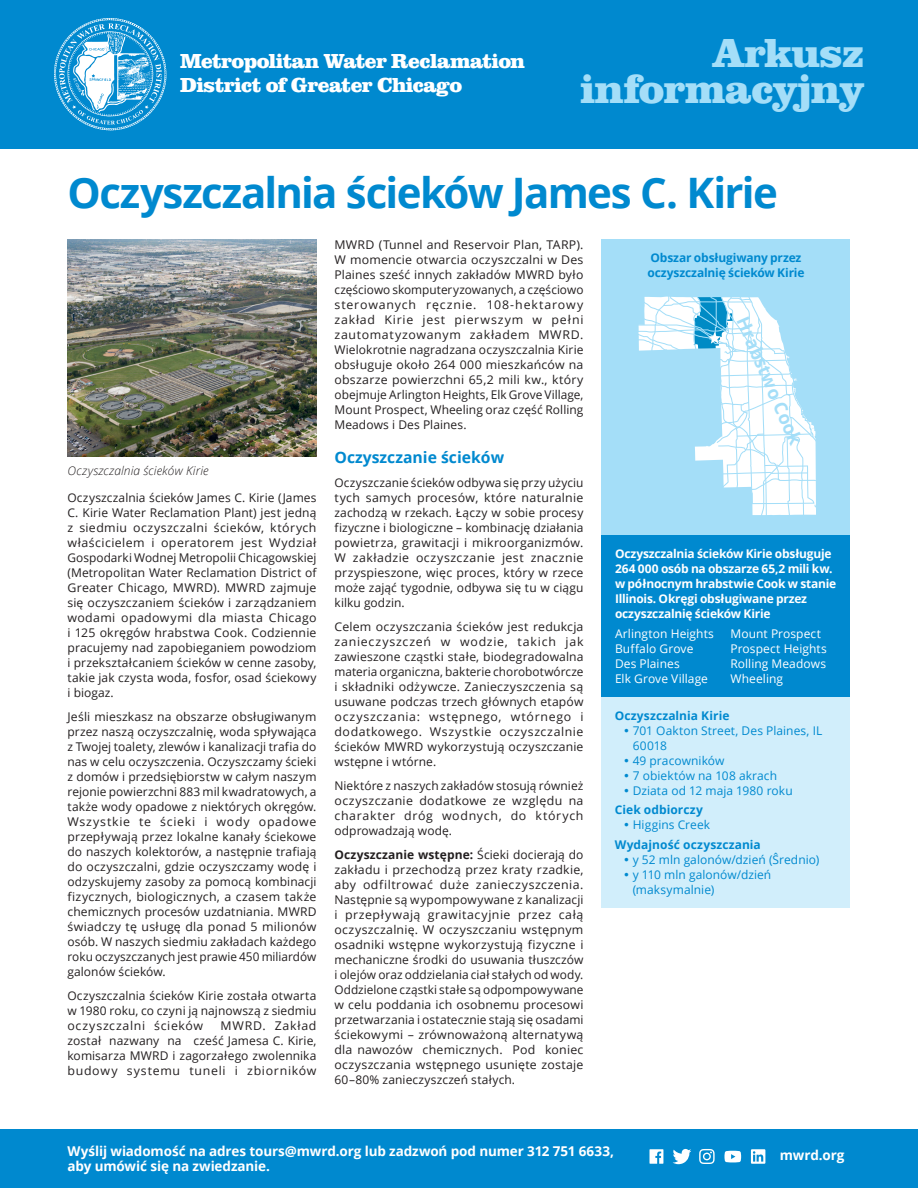
<style>
.page{position:relative;width:918px;height:1188px;background:#fff}
.page>*{position:absolute;margin:0;border:0;box-sizing:border-box;transform-origin:0 0}
.t1{font:700 42px "Open Sans";letter-spacing:-.04em;color:#0089cf}
.t2{font:700 expanded 42px/36px "Clarendon URW";letter-spacing:-.01em;color:#a4def8;text-align:right}
.t3{font:700 expanded 21px/24px "Clarendon URW";letter-spacing:-.025em;color:#fff}
.head{font:700 18px "Open Sans";color:#a4def8}
.head-2{font:700 15.75px "Open Sans";color:#0089cf}
.t4{font:700 13.5px/15px "Open Sans";letter-spacing:-.01em;color:#fff}
.Text{font:12px/15px "Open Sans";letter-spacing:.01em;color:#231f20;text-align:justify}
.Text_runin{font:12px/15px "Open Sans";letter-spacing:.015em;color:#231f20;text-align:justify}
.t5{font:12px/15px "Open Sans";letter-spacing:.005em;color:#0089cf}
.Sidebar_H1_white{font:700 12px/15px "Open Sans";letter-spacing:-.02em;color:#fff}
.Sidebar_Community_Li{font:12px "Open Sans";letter-spacing:.005em;color:#fff}
.About_List{font:700 12px "Open Sans";letter-spacing:.005em;color:#0089cf}
.Sidebar_H1_c{font:700 12px/15px "Open Sans";letter-spacing:-.015em;color:#0089cf}
.basic_caption{font:italic 300 12px "Open Sans";letter-spacing:.01em;color:#231f20}
.s1{font-weight:700}
</style>
<div class="page">
<div style="left:0;top:0;width:918px;height:148px;background:#0089cf"></div>
<svg style="left:54px;top:18px;width:113px;height:113px"></svg>
<div style="left:0;top:1130px;width:918px;height:58px;background:#0089cf"></div>
<svg style="left:650px;top:1149px;width:13px;height:15px"></svg>
<svg style="left:673px;top:1149px;width:18px;height:15px"></svg>
<svg style="left:725px;top:1151px;width:16px;height:11px"></svg>
<svg style="left:699px;top:1149px;width:16px;height:15px"></svg>
<svg style="left:751px;top:1149px;width:14px;height:15px"></svg>
<div style="left:602px;top:239px;width:248px;height:297px;background:#a4def8"></div>
<svg style="left:638px;top:296px;width:178px;height:219px"></svg>
<img style="left:68px;top:239px;width:248px;height:218px">
<div style="left:602px;top:536px;width:248px;height:161px;background:#0089cf"></div>
<div style="left:601px;top:697px;width:249px;height:210px;background:#d1eefb"></div>
<h2 class="t3" style="left:180px;top:48px;width:347px">Metropolitan Water Reclamation<br>District of Greater Chicago</h2>
<h1 class="t2" style="left:580px;top:33px;width:285px">Arkusz informacyjny</h1>
<h1 class="t1" style="left:68px;top:163px;width:712px">Oczyszczalnia ścieków James C. Kirie</h1>
<p class="basic_caption" style="left:68px;top:462px;width:143px">Oczyszczalnia ścieków Kirie</p>
<p class="Text" style="left:68px;top:490px;width:251px">Oczyszczalnia ścieków James C. Kirie (James C. Kirie Water Reclamation Plant) jest jedną z siedmiu oczyszczalni ścieków, których właścicielem i operatorem jest Wydział Gospodarki Wodnej Metropolii Chicagowskiej (Metropolitan Water Reclamation District of Greater Chicago, MWRD). MWRD zajmuje się oczyszczaniem ścieków i zarządzaniem wodami opadowymi dla miasta Chicago i 125 okręgów hrabstwa Cook. Codziennie pracujemy nad zapobieganiem powodziom i przekształcaniem ścieków w cenne zasoby, takie jak czysta woda, fosfor, osad ściekowy i biogaz.</p>
<p class="Text" style="left:68px;top:709px;width:251px">Jeśli mieszkasz na obszarze obsługiwanym przez naszą oczyszczalnię, woda spływająca z Twojej toalety, zlewów i kanalizacji trafia do nas w celu oczyszczenia. Oczyszczamy ścieki z domów i przedsiębiorstw w całym naszym rejonie powierzchni 883 mil kwadratowych, a także wody opadowe z niektórych okręgów.<br>Wszystkie te ścieki i wody opadowe przepływają przez lokalne kanały ściekowe do naszych kolektorów, a następnie trafiają do oczyszczalni, gdzie oczyszczamy wodę i odzyskujemy zasoby za pomocą kombinacji fizycznych, biologicznych, a czasem także chemicznych procesów uzdatniania. MWRD świadczy tę usługę dla ponad 5 milionów osób. W naszych siedmiu zakładach każdego roku oczyszczanych jest prawie 450 miliardów galonów ścieków.</p>
<p class="Text" style="left:68px;top:988px;width:251px">Oczyszczalnia ścieków Kirie została otwarta w 1980 roku, co czyni ją najnowszą z siedmiu oczyszczalni ścieków</p>
<p class="Text" style="left:68px;top:1018px;width:251px;text-indent:153px">MWRD. Zakład został nazwany na cześć Jamesa C. Kirie, komisarza MWRD i zagorzałego zwolennika budowy systemu tuneli i zbiorników</p>
<p class="Text" style="left:334px;top:236px;width:251px">MWRD (Tunnel and Reservoir Plan, TARP).<br>W momencie otwarcia oczyszczalni w Des Plaines sześć innych zakładów MWRD było częściowo skomputeryzowanych, a częściowo sterowanych ręcznie. 108-hektarowy zakład Kirie jest pierwszym w pełni zautomatyzowanym zakładem MWRD.<br>Wielokrotnie nagradzana oczyszczalnia Kirie obsługuje około 264 000 mieszkańców na obszarze powierzchni 65,2 mili kw., który obejmuje Arlington Heights, Elk Grove Village, Mount Prospect, Wheeling oraz część Rolling Meadows i Des Plaines.</p>
<p class="head-2" style="left:334px;top:446px;width:171px">Oczyszczanie ścieków</p>
<p class="Text" style="left:334px;top:475px;width:251px">Oczyszczanie ścieków odbywa się przy użyciu tych samych procesów, które naturalnie zachodzą w rzekach. Łączy w sobie procesy fizyczne i biologiczne – kombinację działania powietrza, grawitacji i mikroorganizmów.<br>W zakładzie oczyszczanie jest znacznie przyspieszone, więc proces, który w rzece może zająć tygodnie, odbywa się tu w ciągu kilku godzin.</p>
<p class="Text" style="left:334px;top:619px;width:251px">Celem oczyszczania ścieków jest redukcja zanieczyszczeń w wodzie, takich jak zawieszone cząstki stałe, biodegradowalna materia organiczna, bakterie chorobotwórcze i składniki odżywcze. Zanieczyszczenia są usuwane podczas trzech głównych etapów oczyszczania: wstępnego, wtórnego i dodatkowego. Wszystkie oczyszczalnie ścieków MWRD wykorzystują oczyszczanie wstępne i wtórne.</p>
<p class="Text" style="left:334px;top:778px;width:251px">Niektóre z naszych zakładów stosują również oczyszczanie dodatkowe ze względu na charakter dróg wodnych, do których odprowadzają wodę.</p>
<p class="Text_runin" style="left:334px;top:847px;width:251px"><span class="s1">Oczyszczanie wstępne:</span> Ścieki docierają do zakładu i przechodzą przez kraty rzadkie, aby odfiltrować duże zanieczyszczenia.<br>Następnie są wypompowywane z kanalizacji i przepływają grawitacyjnie przez całą oczyszczalnię. W oczyszczaniu wstępnym osadniki wstępne wykorzystują fizyczne i mechaniczne środki do usuwania tłuszczów i olejów oraz oddzielania ciał stałych od wody.<br>Oddzielone cząstki stałe są odpompowywane w celu poddania ich osobnemu procesowi przetwarzania i ostatecznie stają się osadami ściekowymi – zrównoważoną alternatywą dla nawozów chemicznych. Pod koniec oczyszczania wstępnego usunięte zostaje 60–80% zanieczyszczeń stałych.</p>
<p class="Sidebar_H1_c" style="left:647px;top:250px;width:159px">Obszar obsługiwany przez oczyszczalnię ścieków Kirie</p>
<p class="head" style="left:753px;top:313px;width:139px;rotate:66deg">Hrabstwo Cook</p>
<p class="Sidebar_H1_white" style="left:615px;top:546px;width:223px">Oczyszczalnia ścieków Kirie obsługuje 264 000 osób na obszarze 65,2 mili kw. w północnym hrabstwie Cook w stanie Illinois. Okręgi obsługiwane przez oczyszczalnię ścieków Kirie</p>
<p class="Sidebar_Community_Li" style="left:615px;top:625px;width:100px">Arlington Heights</p>
<p class="Sidebar_Community_Li" style="left:615px;top:640px;width:80px">Buffalo Grove</p>
<p class="Sidebar_Community_Li" style="left:615px;top:655px;width:66px">Des Plaines</p>
<p class="Sidebar_Community_Li" style="left:615px;top:670px;width:94px">Elk Grove Village</p>
<p class="Sidebar_Community_Li" style="left:730px;top:625px;width:92px">Mount Prospect</p>
<p class="Sidebar_Community_Li" style="left:730px;top:640px;width:98px">Prospect Heights</p>
<p class="Sidebar_Community_Li" style="left:730px;top:655px;width:97px">Rolling Meadows</p>
<p class="Sidebar_Community_Li" style="left:730px;top:670px;width:54px">Wheeling</p>
<p class="About_List" style="left:615px;top:707px;width:116px">Oczyszczalnia Kirie</p>
<p class="t5" style="left:633px;top:723px;width:191px">701 Oakton Street, Des Plaines, IL<br>60018</p>
<p class="t5" style="left:633px;top:753px;width:93px">49 pracowników</p>
<p class="t5" style="left:633px;top:768px;width:146px">7 obiektów na 108 akrach</p>
<p class="t5" style="left:633px;top:783px;width:162px">Dziata od 12 maja 1980 roku</p>
<p class="About_List" style="left:615px;top:802px;width:90px">Ciek odbiorczy</p>
<p class="t5" style="left:633px;top:817px;width:79px">Higgins Creek</p>
<p class="About_List" style="left:615px;top:836px;width:148px">Wydajność oczyszczania</p>
<p class="t5" style="left:633px;top:852px;width:188px">y 52 mln galonów/dzień (Ŝrednio)</p>
<p class="t5" style="left:633px;top:867px;width:140px">y 110 mln galonów/dzień (maksymalnie)</p>
<p class="t4" style="left:68px;top:1143px;width:548px">Wyślij wiadomość na adres tours@mwrd.org lub zadzwoń pod numer 312 751 6633, aby umówić się na zwiedzanie.</p>
<p class="t4" style="left:780px;top:1147px;width:66px">mwrd.org</p>
</div>
